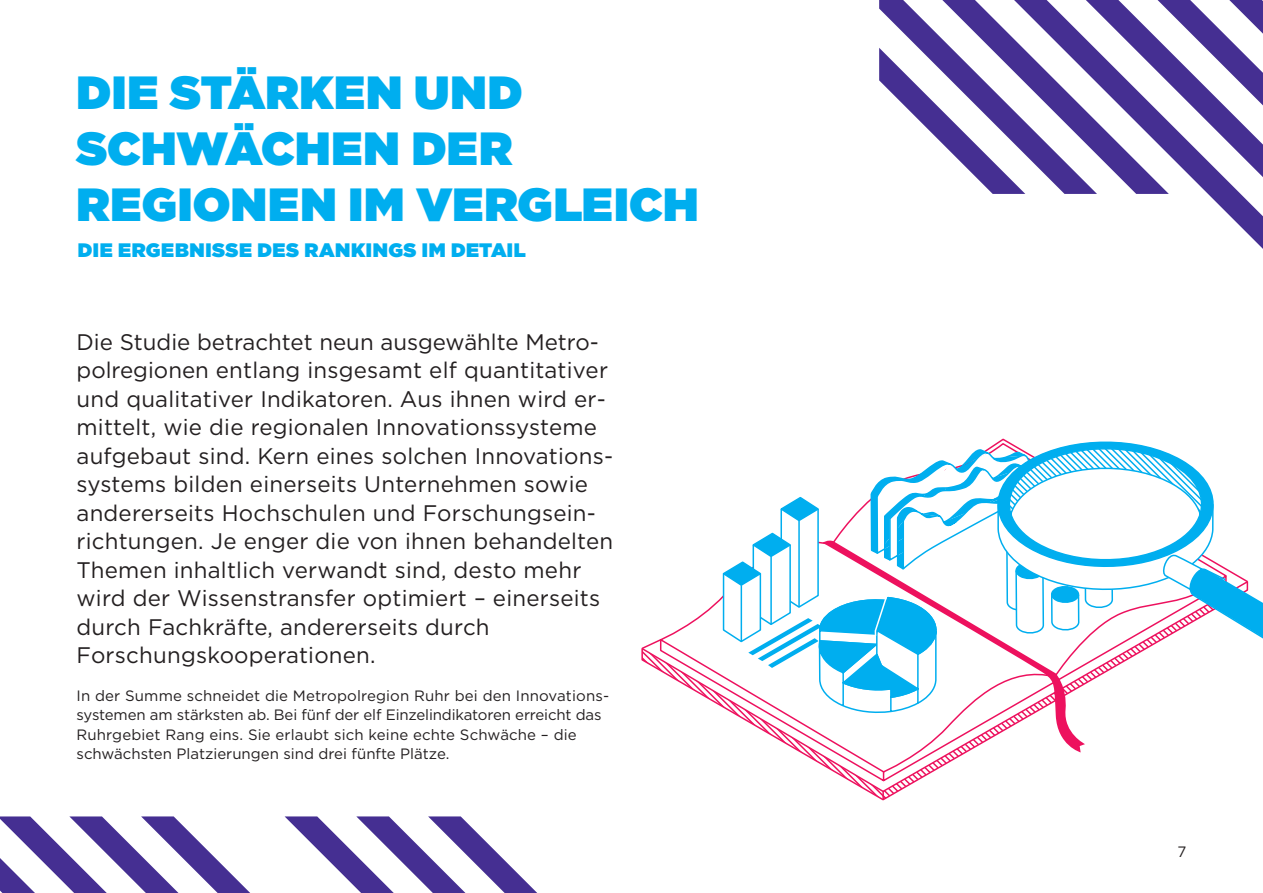
<style>
.page{position:relative;width:1263px;height:893px;background:#fff}
.page>*{position:absolute;margin:0;border:0;box-sizing:border-box;transform-origin:0 0}
.HL_ultra{font:900 46.5px/55.8px "Gotham";letter-spacing:.01em;color:#00aeef}
.Highlight{font:22.5px/28.5px "Gotham";letter-spacing:.01em;color:#231f20}
.Subline{font:900 19.5px "Gotham";letter-spacing:.03em;color:#00aeef}
.Copy{font:15px/19.5px "Gotham";color:#231f20}
</style>
<div class="page">
<svg style="left:1208px;top:194px;width:55px;height:55px"></svg>
<svg style="left:879px;top:0;width:384px;height:194px"></svg>
<svg style="left:0;top:816px;width:250px;height:77px"></svg>
<svg style="left:285px;top:816px;width:252px;height:77px"></svg>
<svg style="left:641px;top:438px;width:622px;height:363px"></svg>
<p class="HL_ultra" style="left:77px;top:64px;width:624px">DIE STÄRKEN UND<br>SCHWÄCHEN DER<br>REGIONEN IM VERGLEICH</p>
<p class="Subline" style="left:78px;top:236px;width:449px">DIE ERGEBNISSE DES RANKINGS IM DETAIL</p>
<p class="Highlight" style="left:77px;top:327px;width:538px">Die Studie betrachtet neun ausgewählte Metro&shy;polregionen entlang insgesamt elf quantitativer und qualitativer Indikatoren. Aus ihnen wird er&shy;mittelt, wie die regionalen Innovationssysteme aufgebaut sind. Kern eines solchen Innovations&shy;systems bilden einerseits Unternehmen sowie andererseits Hochschulen und Forschungsein&shy;richtungen. Je enger die von ihnen behandelten Themen inhaltlich verwandt sind, desto mehr wird der Wissenstransfer optimiert – einerseits durch Fachkräfte, andererseits durch Forschungskooperationen.</p>
<p class="Copy" style="left:77px;top:685px;width:534px">In der Summe schneidet die Metropolregion Ruhr bei den Innovations&shy;systemen am stärksten ab. Bei fünf der elf Einzelindikatoren erreicht das Ruhrgebiet Rang eins. Sie erlaubt sich keine echte Schwäche – die schwächsten Platzierungen sind drei fünfte Plätze.</p>
<p class="Copy" style="left:1177px;top:841px;width:10px">7</p>
</div>
